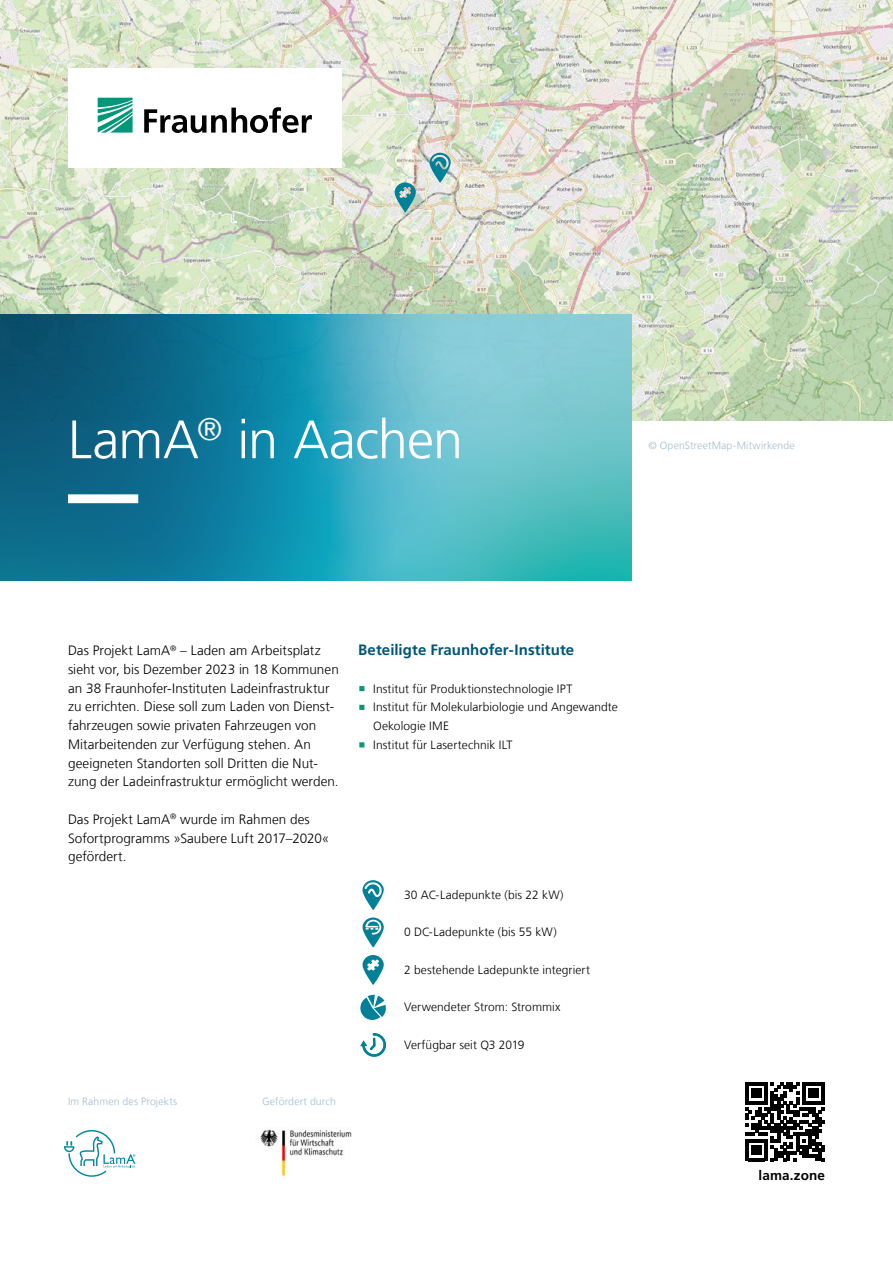
<style>
.page{position:relative;width:893px;height:1263px;background:#fff}
.page>*{position:absolute;margin:0;border:0;box-sizing:border-box;transform-origin:0 0}
.t1{font:300 54px "Frutiger LT Com";letter-spacing:-.015em;color:#fff}
.t2{font:700 15px "Frutiger LT Com";letter-spacing:.005em;color:#005478}
.t3{font:300 13.5px/18.8px "Frutiger LT Com";letter-spacing:.005em;color:#000}
.t4{font:700 13.5px "Frutiger LT Com";letter-spacing:.005em;color:#000}
.t5{font:300 12px/18.8px "Frutiger LT Com";letter-spacing:.01em;color:#000}
.t6{font:300 10.5px "Frutiger LT Com";letter-spacing:.015em;color:#a5bcca}
</style>
<div class="page">
<img style="left:0;top:0;width:893px;height:421px">
<svg style="left:0;top:314px;width:631px;height:266px;background:#3497ad"></svg>
<svg style="left:745px;top:1082px;width:80px;height:79px"></svg>
<svg style="left:68px;top:494px;width:563px;height:9px;background:#50b0c0"></svg>
<svg style="left:359px;top:686px;width:6px;height:5px"></svg>
<svg style="left:359px;top:705px;width:6px;height:5px"></svg>
<svg style="left:359px;top:742px;width:6px;height:5px"></svg>
<svg style="left:362px;top:880px;width:22px;height:30px"></svg>
<svg style="left:362px;top:917px;width:22px;height:30px"></svg>
<svg style="left:362px;top:955px;width:22px;height:30px"></svg>
<svg style="left:360px;top:994px;width:26px;height:26px"></svg>
<svg style="left:360px;top:1033px;width:26px;height:24px"></svg>
<svg style="left:429px;top:153px;width:22px;height:29px"></svg>
<svg style="left:394px;top:182px;width:22px;height:30px"></svg>
<div style="left:68px;top:68px;width:273px;height:99px;background:#fff"></div>
<svg style="left:98px;top:98px;width:35px;height:35px"></svg>
<svg style="left:144px;top:107px;width:168px;height:26px"></svg>
<img style="left:260px;top:1129px;width:92px;height:48px">
<svg style="left:64px;top:1130px;width:71px;height:47px"></svg>
<h1 class="t1" style="left:68px;top:408px;width:397px">LamA<sup>®</sup> in Aachen</h1>
<p class="t6" style="left:648px;top:439px;width:148px">© OpenStreetMap-Mitwirkende</p>
<p class="t3" style="left:68px;top:641px;width:272px">Das Projekt LamA<sup>®</sup> – Laden am Arbeitsplatz sieht vor, bis Dezember 2023 in 18 Kommunen an 38 Fraunhofer-Instituten Ladeinfrastruktur zu errichten. Diese soll zum Laden von Dienst&shy;fahrzeugen sowie privaten Fahrzeugen von Mitarbeitenden zur Verfügung stehen. An geeigneten Standorten soll Dritten die Nut&shy;zung der Ladeinfrastruktur ermöglicht werden.</p>
<p class="t3" style="left:68px;top:810px;width:263px">Das Projekt LamA<sup>®</sup> wurde im Rahmen des<br>Sofortprogramms »Saubere Luft 2017–2020« gefördert.</p>
<p class="t6" style="left:68px;top:1095px;width:111px">Im Rahmen des Projekts</p>
<p class="t6" style="left:262px;top:1095px;width:75px">Gefördert durch</p>
<p class="t2" style="left:358px;top:641px;width:218px">Beteiligte Fraunhofer-Institute</p>
<p class="t5" style="left:373px;top:679px;width:246px">Institut für Produktionstechnologie IPT<br>Institut für Molekularbiologie und Angewandte Oekologie IME<br>Institut für Lasertechnik ILT</p>
<p class="t5" style="left:404px;top:885px;width:161px">30 AC-Ladepunkte (bis 22 kW)</p>
<p class="t5" style="left:404px;top:923px;width:154px">0 DC-Ladepunkte (bis 55 kW)</p>
<p class="t5" style="left:404px;top:960px;width:187px">2 bestehende Ladepunkte integriert</p>
<p class="t5" style="left:404px;top:998px;width:158px">Verwendeter Strom: Strommix</p>
<p class="t5" style="left:404px;top:1035px;width:122px">Verfügbar seit Q3 2019</p>
<p class="t4" style="left:759px;top:1167px;width:68px">lama.zone</p>
</div>
